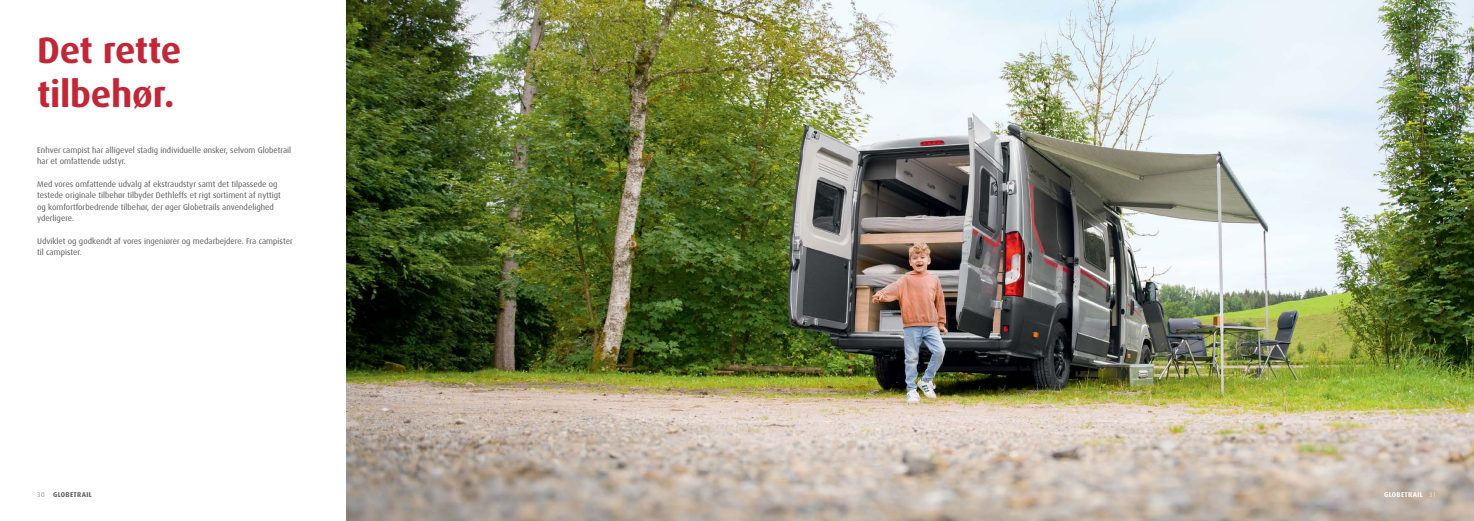
<style>
.page{position:relative;width:1474px;height:521px;background:#fff}
.page>*{position:absolute;margin:0;border:0;box-sizing:border-box;transform-origin:0 0}
.t1{font:700 36.75px/44.1px "Dax Pro";letter-spacing:-.01em;color:#c12736}
.t2{font:8.31px/11.4px "Dax Pro";color:#58595b}
.t3{font:700 7px "Dax Pro";letter-spacing:.04em;color:#58595b}
.t4{font:700 7px "Dax Pro";letter-spacing:.04em;color:#fff}
.s1{font-weight:300}
</style>
<div class="page">
<img style="left:346px;top:0;width:1127px;height:521px">
<h1 class="t1" style="left:37px;top:28px;width:145px">Det rette tilbehør.</h1>
<p class="t2" style="left:37px;top:144px;width:255px">Enhver campist har alligevel stadig individuelle ønsker, selvom Globetrail har et omfattende udstyr.</p>
<p class="t2" style="left:37px;top:178px;width:245px">Med vores omfattende udvalg af ekstraudstyr samt det tilpassede og testede originale tilbehør tilbyder Dethleffs et rigt sortiment af nyttigt og komfortforbedrende tilbehør, der øger Globetrails anvendelighed yderligere.</p>
<p class="t2" style="left:37px;top:235px;width:257px">Udviklet og godkendt af vores ingeniører og medarbejdere. Fra campister til campister.</p>
<p class="t3" style="left:37px;top:490px;width:56px"><span class="s1">30</span> GLOBETRAIL</p>
<p class="t4" style="left:1383px;top:490px;width:53px">GLOBETRAIL <span class="s1">31</span></p>
</div>
